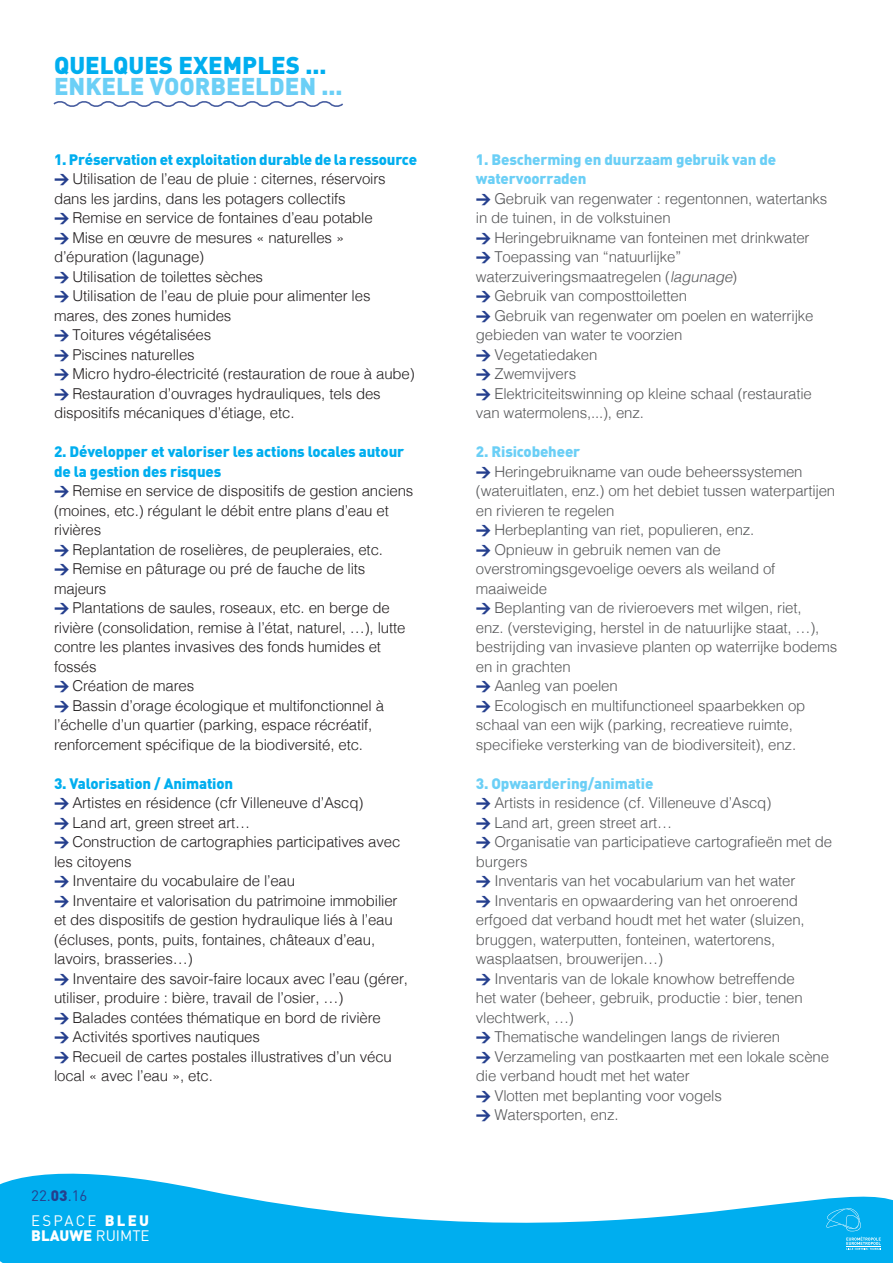
<style>
.page{position:relative;width:893px;height:1263px;background:#fff}
.page>*{position:absolute;margin:0;border:0;box-sizing:border-box;transform-origin:0 0}
.t1{font:900 24px "DIN";color:#6bcff6}
.t2{font:900 24px "DIN";color:#00aeef}
.t3{font:300 15px/19.5px "Helvetica";letter-spacing:-.01em;color:#57585a}
.t4{font:300 15px/19.5px "Helvetica";letter-spacing:-.01em;color:#231f20}
.t5{font:900 15px/19.5px "DIN";letter-spacing:-.01em;color:#00aeef}
.t6{font:900 15px/19.5px "DIN";letter-spacing:-.01em;color:#6bcff6}
.t7{font:900 15px "DIN";color:#fff}
.t8{font:15px "DIN";letter-spacing:.15em;color:#fff}
.t9{font:15px "DIN";color:#253f8e}
.s1{font-family:"DIN";font-weight:900;color:#253f8e}
.s2{font-weight:900}
.s3{font-weight:400}
.s4{font-style:italic}
</style>
<div class="page">
<svg style="left:53px;top:101px;width:290px;height:6px"></svg>
<svg style="left:0;top:1173px;width:893px;height:90px;fill:#00aeef"></svg>
<svg style="left:826px;top:1208px;width:55px;height:42px;background:#1bb6f0"></svg>
<p class="t2" style="left:54px;top:49px;width:274px">QUELQUES EXEMPLES ...</p>
<p class="t1" style="left:54px;top:70px;width:290px">ENKELE VOORBEELDEN ...</p>
<p class="t5" style="left:54px;top:149px;width:365px">1. Préservation et exploitation durable de la ressource</p>
<p class="t4" style="left:54px;top:168px;width:333px"><span class="s1">&gt;</span> Utilisation de l’eau de pluie : citernes, réservoirs dans les jardins, dans les potagers collectifs</p>
<p class="t4" style="left:54px;top:207px;width:320px"><span class="s1">&gt;</span> Remise en service de fontaines d’eau potable</p>
<p class="t4" style="left:54px;top:227px;width:292px"><span class="s1">&gt;</span> Mise en œuvre de mesures « naturelles » d’épuration (lagunage)</p>
<p class="t4" style="left:54px;top:266px;width:211px"><span class="s1">&gt;</span> Utilisation de toilettes sèches</p>
<p class="t4" style="left:54px;top:285px;width:318px"><span class="s1">&gt;</span> Utilisation de l’eau de pluie pour alimenter les mares, des zones humides</p>
<p class="t4" style="left:54px;top:324px;width:159px"><span class="s1">&gt;</span> Toitures végétalisées</p>
<p class="t4" style="left:54px;top:344px;width:142px"><span class="s1">&gt;</span> Piscines naturelles</p>
<p class="t4" style="left:54px;top:363px;width:362px"><span class="s1">&gt;</span> Micro hydro-électricité (restauration de roue à aube)</p>
<p class="t4" style="left:54px;top:383px;width:328px"><span class="s1">&gt;</span> Restauration d’ouvrages hydrauliques, tels des dispositifs mécaniques d’étiage, etc.</p>
<p class="t5" style="left:54px;top:441px;width:352px">2. Développer et valoriser les actions locales autour de la gestion des risques</p>
<p class="t4" style="left:54px;top:480px;width:361px"><span class="s1">&gt;</span> Remise en service de dispositifs de gestion anciens (moines, etc.) régulant le débit entre plans d’eau et rivières</p>
<p class="t4" style="left:54px;top:539px;width:331px"><span class="s1">&gt;</span> Replantation de roselières, de peupleraies, etc.</p>
<p class="t4" style="left:54px;top:558px;width:313px"><span class="s1">&gt;</span> Remise en pâturage ou pré de fauche de lits majeurs</p>
<p class="t4" style="left:54px;top:597px;width:353px"><span class="s1">&gt;</span> Plantations de saules, roseaux, etc. en berge de rivière (consolidation, remise à l’état, naturel, …), lutte contre les plantes invasives des fonds humides et fossés</p>
<p class="t4" style="left:54px;top:675px;width:142px"><span class="s1">&gt;</span> Création de mares</p>
<p class="t4" style="left:54px;top:695px;width:331px"><span class="s1">&gt;</span> Bassin d’orage écologique et multifonctionnel à l’échelle d’un quartier (parking, espace récréatif, renforcement spécifique de la biodiversité, etc.</p>
<p class="t5" style="left:54px;top:773px;width:181px">3. Valorisation / Animation</p>
<p class="t4" style="left:54px;top:792px;width:311px"><span class="s1">&gt;</span> Artistes en résidence (cfr Villeneuve d’Ascq)</p>
<p class="t4" style="left:54px;top:812px;width:198px"><span class="s1">&gt;</span> Land art, green street art…</p>
<p class="t4" style="left:54px;top:831px;width:348px"><span class="s1">&gt;</span> Construction de cartographies participatives avec les citoyens</p>
<p class="t4" style="left:54px;top:870px;width:243px"><span class="s1">&gt;</span> Inventaire du vocabulaire de l’eau</p>
<p class="t4" style="left:54px;top:890px;width:345px"><span class="s1">&gt;</span> Inventaire et valorisation du patrimoine immobilier et des dispositifs de gestion hydraulique liés à l’eau (écluses, ponts, puits, fontaines, châteaux d’eau, lavoirs, brasseries…)</p>
<p class="t4" style="left:54px;top:968px;width:356px"><span class="s1">&gt;</span> Inventaire des savoir-faire locaux avec l’eau (gérer, utiliser, produire : bière, travail de l’osier, …)</p>
<p class="t4" style="left:54px;top:1007px;width:328px"><span class="s1">&gt;</span> Balades contées thématique en bord de rivière</p>
<p class="t4" style="left:54px;top:1026px;width:207px"><span class="s1">&gt;</span> Activités sportives nautiques</p>
<p class="t4" style="left:54px;top:1046px;width:339px"><span class="s1">&gt;</span> Recueil de cartes postales illustratives d’un vécu local « avec l’eau », etc.</p>
<p class="t9" style="left:31px;top:1186px;width:58px">22.<span class="s2">03</span>.16</p>
<p class="t8" style="left:31px;top:1211px;width:119px">ESPACE <span class="s2">BLEU</span></p>
<p class="t7" style="left:31px;top:1226px;width:120px">BLAUWE <span class="s3">RUIMTE</span></p>
<p class="t6" style="left:476px;top:149px;width:302px">1. Bescherming en duurzaam gebruik van de watervoorraden</p>
<p class="t3" style="left:476px;top:188px;width:353px"><span class="s1">&gt;</span> Gebruik van regenwater : regentonnen, watertanks in de tuinen, in de volkstuinen</p>
<p class="t3" style="left:476px;top:227px;width:335px"><span class="s1">&gt;</span> Heringebruikname van fonteinen met drinkwater</p>
<p class="t3" style="left:476px;top:246px;width:263px"><span class="s1">&gt;</span> Toepassing van “natuurlijke” waterzuiveringsmaatregelen (<span class="s4">lagunage</span>)</p>
<p class="t3" style="left:476px;top:285px;width:213px"><span class="s1">&gt;</span> Gebruik van composttoiletten</p>
<p class="t3" style="left:476px;top:305px;width:339px"><span class="s1">&gt;</span> Gebruik van regenwater om poelen en waterrijke gebieden van water te voorzien</p>
<p class="t3" style="left:476px;top:344px;width:123px"><span class="s1">&gt;</span> Vegetatiedaken</p>
<p class="t3" style="left:476px;top:363px;width:102px"><span class="s1">&gt;</span> Zwemvijvers</p>
<p class="t3" style="left:476px;top:383px;width:338px"><span class="s1">&gt;</span> Elektriciteitswinning op kleine schaal (restauratie van watermolens,...), enz.</p>
<p class="t6" style="left:476px;top:441px;width:106px">2. Risicobeheer</p>
<p class="t3" style="left:476px;top:461px;width:361px"><span class="s1">&gt;</span> Heringebruikname van oude beheerssystemen (wateruitlaten, enz.) om het debiet tussen waterpartijen en rivieren te regelen</p>
<p class="t3" style="left:476px;top:519px;width:280px"><span class="s1">&gt;</span> Herbeplanting van riet, populieren, enz.</p>
<p class="t3" style="left:476px;top:539px;width:301px"><span class="s1">&gt;</span> Opnieuw in gebruik nemen van de overstromingsgevoelige oevers als weiland of maaiweide</p>
<p class="t3" style="left:476px;top:597px;width:363px"><span class="s1">&gt;</span> Beplanting van de rivieroevers met wilgen, riet,<br>enz. (versteviging, herstel in de natuurlijke staat, …), bestrijding van invasieve planten op waterrijke bodems en in grachten</p>
<p class="t3" style="left:476px;top:675px;width:143px"><span class="s1">&gt;</span> Aanleg van poelen</p>
<p class="t3" style="left:476px;top:695px;width:331px"><span class="s1">&gt;</span> Ecologisch en multifunctioneel spaarbekken op schaal van een wijk (parking, recreatieve ruimte, specifieke versterking van de biodiversiteit), enz.</p>
<p class="t6" style="left:476px;top:773px;width:179px">3. Opwaardering/animatie</p>
<p class="t3" style="left:476px;top:792px;width:297px"><span class="s1">&gt;</span> Artists in residence (cf. Villeneuve d’Ascq)</p>
<p class="t3" style="left:476px;top:812px;width:198px"><span class="s1">&gt;</span> Land art, green street art…</p>
<p class="t3" style="left:476px;top:831px;width:358px"><span class="s1">&gt;</span> Organisatie van participatieve cartografieën met de burgers</p>
<p class="t3" style="left:476px;top:870px;width:321px"><span class="s1">&gt;</span> Inventaris van het vocabularium van het water</p>
<p class="t3" style="left:476px;top:890px;width:330px"><span class="s1">&gt;</span> Inventaris en opwaardering van het onroerend erfgoed dat verband houdt met het water (sluizen, bruggen, waterputten, fonteinen, watertorens, wasplaatsen, brouwerijen…)</p>
<p class="t3" style="left:476px;top:968px;width:328px"><span class="s1">&gt;</span> Inventaris van de lokale knowhow betreffende het water (beheer, gebruik, productie : bier, tenen vlechtwerk, …)</p>
<p class="t3" style="left:476px;top:1026px;width:306px"><span class="s1">&gt;</span> Thematische wandelingen langs de rivieren</p>
<p class="t3" style="left:476px;top:1046px;width:355px"><span class="s1">&gt;</span> Verzameling van postkaarten met een lokale scène die verband houdt met het water</p>
<p class="t3" style="left:476px;top:1085px;width:248px"><span class="s1">&gt;</span> Vlotten met beplanting voor vogels</p>
<p class="t3" style="left:476px;top:1104px;width:144px"><span class="s1">&gt;</span> Watersporten, enz.</p>
</div>
